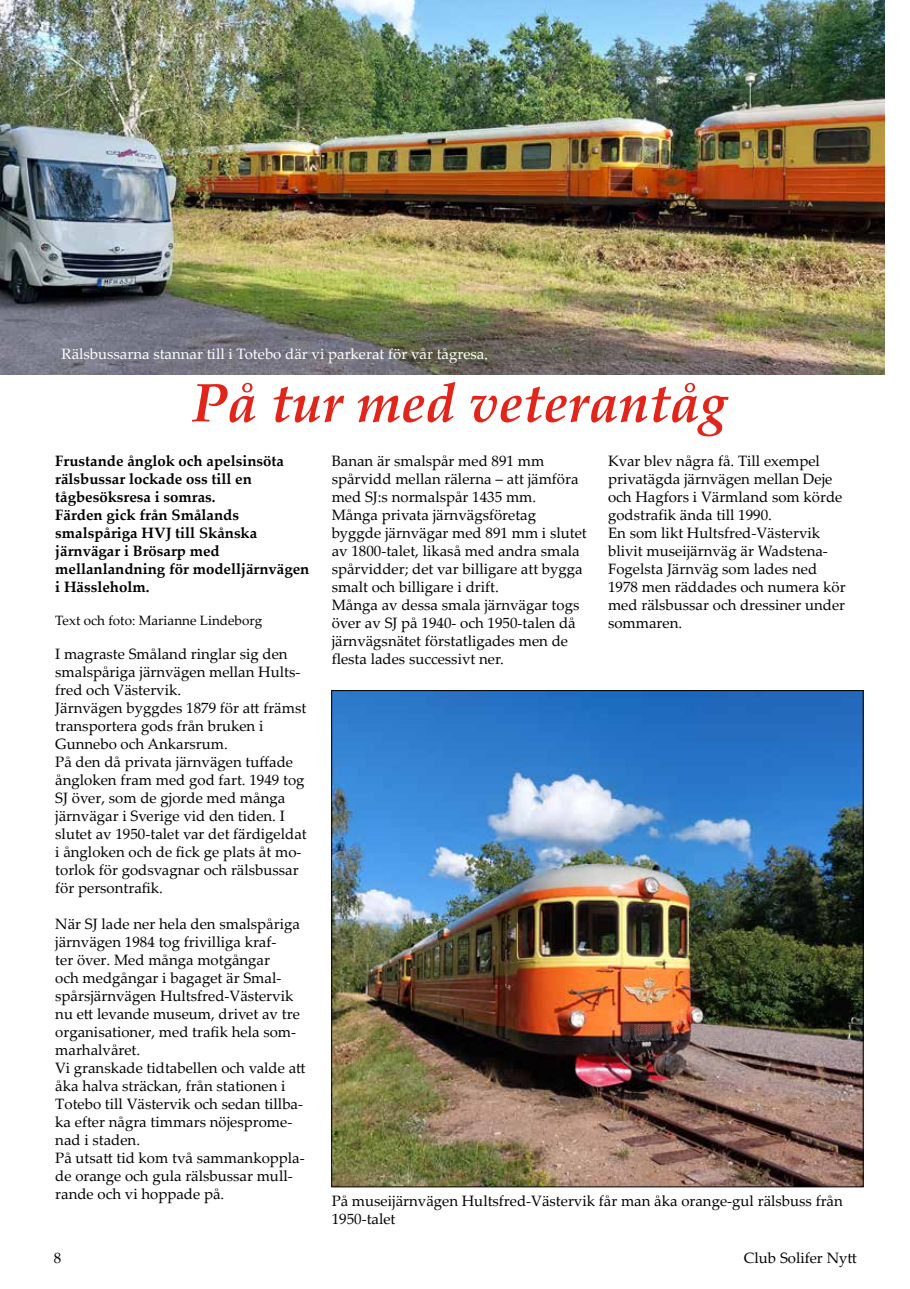
<style>
.page{position:relative;width:910px;height:1289px;background:#fff}
.page>*{position:absolute;margin:0;border:0;box-sizing:border-box;transform-origin:0 0}
.t1{font:italic 700 54px "Palatino Linotype";color:#e1251b}
.t2{font:15px/18px "Palatino Linotype";color:#000}
.t3{font:700 15px/18px "Palatino Linotype";color:#000}
.t4{font:15px "Palatino Linotype";color:#fff}
.t5{font:13.5px "Palatino Linotype";color:#000}
</style>
<div class="page">
<img style="left:0;top:0;width:884px;height:374px">
<img style="left:333px;top:692px;width:529px;height:493px">
<p class="t4" style="left:62px;top:343px;width:428px">Rälsbussarna stannar till i Totebo där vi parkerat för vår tågresa.</p>
<h1 class="t1" style="left:191px;top:364px;width:537px">På tur med veterantåg</h1>
<p class="t3" style="left:55px;top:451px;width:256px">Frustande ånglok och apelsinsöta rälsbussar lockade oss till en tågbesöksresa i somras.<br>Färden gick från Smålands smalspåriga HVJ till Skånska järnvägar i Brösarp med mellanlandning för modelljärnvägen i Hässleholm.</p>
<p class="t5" style="left:55px;top:610px;width:209px">Text och foto: Marianne Lindeborg</p>
<p class="t2" style="left:55px;top:644px;width:253px">I magraste Småland ringlar sig den smalspåriga järnvägen mellan Hults&shy;fred och Västervik.<br>Järnvägen byggdes 1879 för att främst transportera gods från bruken i<br>Gunnebo och Ankarsrum.<br>På den då privata järnvägen tuffade ångloken fram med god fart. 1949 tog<br>SJ över, som de gjorde med många järnvägar i Sverige vid den tiden. I slutet av 1950-talet var det färdigeldat i ångloken och de fick ge plats åt mo&shy;torlok för godsvagnar och rälsbussar för persontrafik.</p>
<p class="t2" style="left:55px;top:914px;width:252px">När SJ lade ner hela den smalspåriga järnvägen 1984 tog frivilliga kraf-<br>ter över. Med många motgångar<br>och medgångar i bagaget är Smal&shy;spårsjärnvägen Hultsfred-Västervik nu ett levande museum, drivet av tre organisationer, med trafik hela som&shy;marhalvåret.<br>Vi granskade tidtabellen och valde att åka halva sträckan, från stationen i<br>Totebo till Västervik och sedan tillba&shy;ka efter några timmars nöjesprome&shy;nad i staden.<br>På utsatt tid kom två sammankoppla&shy;de orange och gula rälsbussar mull&shy;rande och vi hoppade på.</p>
<p class="t2" style="left:332px;top:451px;width:257px">Banan är smalspår med 891 mm spårvidd mellan rälerna – att jämföra med SJ:s normalspår 1435 mm.<br>Många privata järnvägsföretag byggde järnvägar med 891 mm i slutet av 1800-talet, likaså med andra smala spårvidder; det var billigare att bygga smalt och billigare i drift.<br>Många av dessa smala järnvägar togs över av SJ på 1940- och 1950-talen då järnvägsnätet förstatligades men de flesta lades successivt ner.</p>
<p class="t2" style="left:608px;top:451px;width:239px">Kvar blev några få. Till exempel privatägda järnvägen mellan Deje och Hagfors i Värmland som körde godstrafik ända till 1990.<br>En som likt Hultsfred-Västervik blivit museijärnväg är Wadstena-<br>Fogelsta Järnväg som lades ned<br>1978 men räddades och numera kör med rälsbussar och dressiner under sommaren.</p>
<p class="t2" style="left:332px;top:1191px;width:513px">På museijärnvägen Hultsfred-Västervik får man åka orange-gul rälsbuss från<br>1950-talet</p>
<p class="t2" style="left:54px;top:1248px;width:9px">8</p>
<p class="t2" style="left:744px;top:1248px;width:114px">Club Solifer Nytt</p>
</div>
